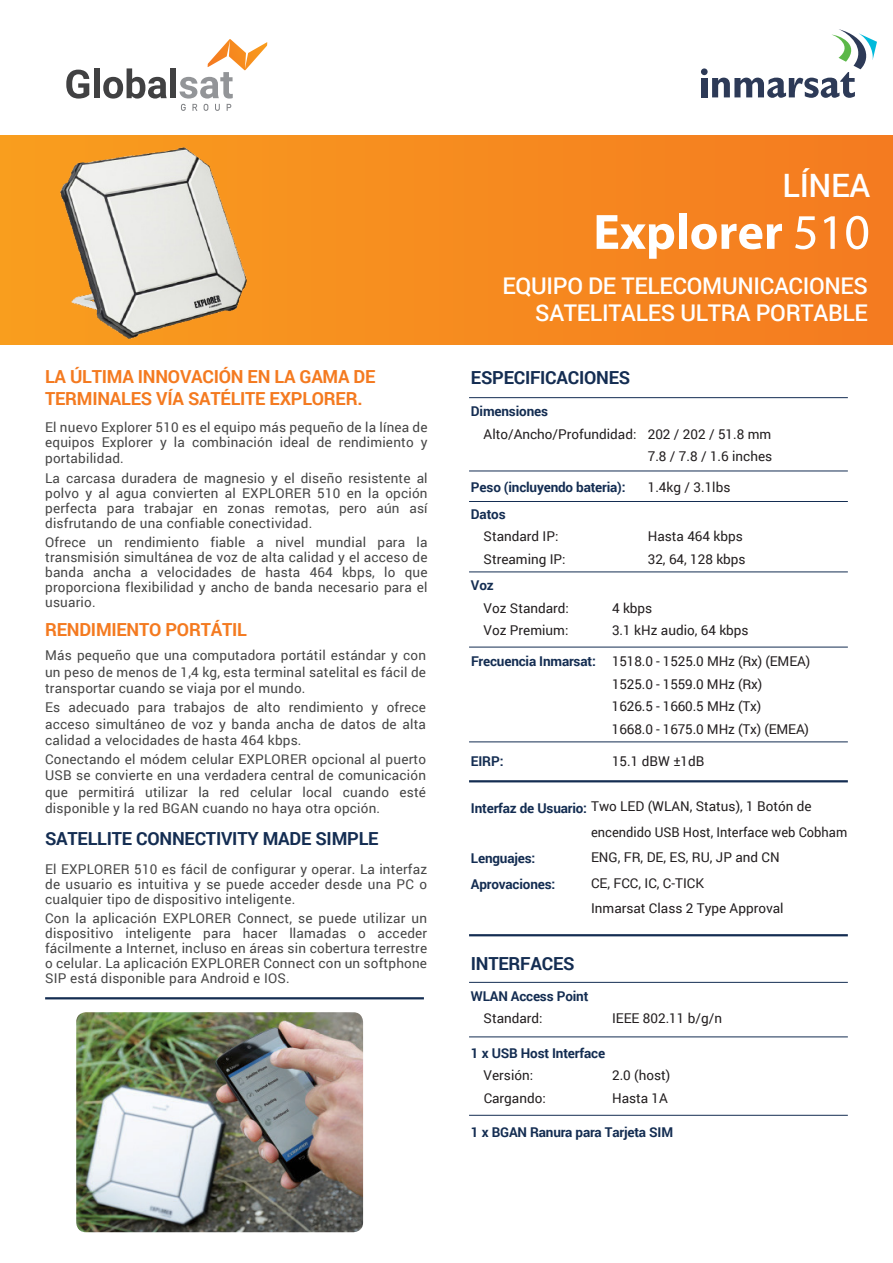
<style>
.page{position:relative;width:893px;height:1263px;background:#fff}
.page>*{position:absolute;margin:0;border:0;box-sizing:border-box;transform-origin:0 0}
.t1{font:700 49.95px "Myriad Pro";color:#fff}
.t2{font:500 32.25px "Roboto";letter-spacing:-.01em;color:#fff}
.t3{font:500 22.95px/27.6px "Roboto";letter-spacing:-.015em;color:#fff;text-align:right}
.t4{font:700 18px/21.6px "Roboto";letter-spacing:-.015em;color:#f47a20}
.t5{font:700 18px "Roboto";letter-spacing:-.015em;color:#142d52}
.t6{font:13.5px/15px "Roboto";letter-spacing:.015em;color:#464646;text-align:justify}
.t7{font:13.5px/25.5px "Roboto";color:#231f20}
.t8{font:700 13.5px/26.7px "Roboto";letter-spacing:-.015em;color:#142d52}
.s1{font-weight:400}
.s2{font-weight:700;color:#142d52}
</style>
<div class="page">
<hr style="left:45px;top:997px;width:379px;height:2px;background:#142d52">
<svg style="left:66px;top:70px;width:23px;height:29px"></svg>
<div style="left:94px;top:68px;width:6px;height:30px;background:#414142"></div>
<svg style="left:103px;top:68px;width:64px;height:31px"></svg>
<div style="left:170px;top:68px;width:6px;height:30px;background:#414142"></div>
<svg style="left:180px;top:39px;width:87px;height:72px"></svg>
<div style="left:701px;top:78px;width:6px;height:19px;background:#2d3a57"></div>
<div style="left:701px;top:68px;width:7px;height:7px;background:#2d3a57;border-radius:50%"></div>
<svg style="left:712px;top:29px;width:165px;height:69px"></svg>
<div style="left:0;top:136px;width:893px;height:209px;background:linear-gradient(to right,#f99e1e,#f47b20)"></div>
<img style="left:76px;top:1012px;width:287px;height:220px">
<hr style="left:469px;top:780px;width:379px;height:2px;background:#142d52">
<hr style="left:469px;top:934px;width:379px;height:2px;background:#142d52">
<hr style="left:469px;top:471px;width:379px;height:1px;background:#142d52">
<hr style="left:469px;top:397px;width:379px;height:1px;background:#142d52">
<hr style="left:469px;top:501px;width:379px;height:1px;background:#142d52">
<hr style="left:469px;top:1036px;width:379px;height:1px;background:#142d52">
<hr style="left:469px;top:982px;width:379px;height:1px;background:#142d52">
<hr style="left:469px;top:1115px;width:379px;height:1px;background:#142d52">
<hr style="left:469px;top:571px;width:379px;height:1px;background:#142d52">
<hr style="left:469px;top:647px;width:379px;height:1px;background:#142d52">
<hr style="left:469px;top:741px;width:379px;height:1px;background:#142d52">
<img style="left:61px;top:147px;width:185px;height:191px">
<h3 class="t4" style="left:45px;top:365px;width:332px">LA ÚLTIMA INNOVACIÓN EN LA GAMA DE<br>TERMINALES VÍA SATÉLITE EXPLORER.</h3>
<p class="t6" style="left:45px;top:419px;width:384px;line-height:15.6px">El nuevo Explorer 510 es el equipo más pequeño de la línea de equipos Explorer y la combinación ideal de rendimiento y portabilidad.</p>
<p class="t6" style="left:45px;top:470px;width:384px">La carcasa duradera de magnesio y el diseño resistente al polvo y al agua convierten al EXPLORER 510 en la opción perfecta para trabajar en zonas remotas, pero aún así disfrutando de una confiable conectividad.</p>
<p class="t6" style="left:45px;top:535px;width:384px">Ofrece un rendimiento fiable a nivel mundial para la transmisión simultánea de voz de alta calidad y el acceso de banda ancha a velocidades de hasta 464 kbps, lo que proporciona flexibilidad y ancho de banda necesario para el usuario.</p>
<h3 class="t4" style="left:45px;top:618px;width:203px">RENDIMIENTO PORTÁTIL</h3>
<p class="t6" style="left:45px;top:647px;width:382px;line-height:16.2px">Más pequeño que una computadora portátil estándar y con un peso de menos de 1,4 kg, esta terminal satelital es fácil de transportar cuando se viaja por el mundo.</p>
<p class="t6" style="left:45px;top:699px;width:382px;line-height:16.2px">Es adecuado para trabajos de alto rendimiento y ofrece acceso simultáneo de voz y banda ancha de datos de alta calidad a velocidades de hasta 464 kbps.</p>
<p class="t6" style="left:45px;top:751px;width:382px;line-height:16.2px">Conectando el módem celular EXPLORER opcional al puerto USB se convierte en una verdadera central de comunicación que permitirá utilizar la red celular local cuando esté disponible y la red BGAN cuando no haya otra opción.</p>
<h3 class="t5" style="left:45px;top:826px;width:335px">SATELLITE CONNECTIVITY MADE SIMPLE</h3>
<p class="t6" style="left:45px;top:861px;width:384px">El EXPLORER 510 es fácil de configurar y operar. La interfaz de usuario es intuitiva y se puede acceder desde una PC o cualquier tipo de dispositivo inteligente.</p>
<p class="t6" style="left:45px;top:910px;width:384px">Con la aplicación EXPLORER Connect, se puede utilizar un dispositivo inteligente para hacer llamadas o acceder fácilmente a Internet, incluso en áreas sin cobertura terrestre o celular. La aplicación EXPLORER Connect con un softphone SIP está disponible para Android e IOS.</p>
<h2 class="t2" style="left:783px;top:162px;width:89px">LÍNEA</h2>
<h1 class="t1" style="left:593px;top:199px;width:278px">Explorer <span class="s1">510</span></h1>
<h3 class="t3" style="left:503px;top:271px;width:367px">EQUIPO DE TELECOMUNICACIONES<br>SATELITALES ULTRA PORTABLE</h3>
<h3 class="t5" style="left:471px;top:365px;width:161px">ESPECIFICACIONES</h3>
<p class="t8" style="left:471px;top:398px;width:79px">Dimensiones</p>
<p class="t7" style="left:484px;top:422px;width:290px;line-height:22.4px;text-align:right">Alto/Ancho/Profundidad: 202 / 202 / 51.8 mm<br>7.8 / 7.8 / 1.6 inches</p>
<p class="t8" style="left:471px;top:473px;width:156px">Peso (incluyendo bateria):</p>
<p class="t7" style="left:648px;top:474px;width:84px">1.4kg / 3.1lbs</p>
<p class="t8" style="left:471px;top:500px;width:36px">Datos</p>
<p class="t7" style="left:484px;top:523px;width:76px">Standard IP:</p>
<p class="t7" style="left:648px;top:523px;width:97px">Hasta 464 kbps</p>
<p class="t7" style="left:484px;top:546px;width:84px">Streaming IP:</p>
<p class="t7" style="left:648px;top:546px;width:99px">32, 64, 128 kbps</p>
<p class="t8" style="left:471px;top:572px;width:24px">Voz</p>
<p class="t7" style="left:484px;top:595px;width:87px">Voz Standard:</p>
<p class="t7" style="left:612px;top:595px;width:42px">4 kbps</p>
<p class="t7" style="left:484px;top:617px;width:86px">Voz Premium:</p>
<p class="t7" style="left:612px;top:617px;width:138px">3.1 kHz audio, 64 kbps</p>
<p class="t7" style="left:612px;top:650px;width:200px;line-height:22.5px;text-indent:-141px"><span class="s2">Frecuencia Inmarsat:</span> 1518.0 - 1525.0 MHz (Rx) (EMEA)<br>1525.0 - 1559.0 MHz (Rx)<br>1626.5 - 1660.5 MHz (Tx)<br>1668.0 - 1675.0 MHz (Tx) (EMEA)</p>
<p class="t8" style="left:471px;top:747px;width:34px">EIRP:</p>
<p class="t7" style="left:612px;top:748px;width:94px">15.1 dBW ±1dB</p>
<p class="t7" style="left:591px;top:793px;width:258px;text-indent:-120px"><span class="s2">Interfaz de Usuario:</span> Two LED (WLAN, Status), 1 Botón de encendido USB Host, Interface web Cobham ENG, FR, DE, ES, RU, JP and CN<br>CE, FCC, IC, C-TICK<br>Inmarsat Class 2 Type Approval</p>
<p class="t8" style="left:471px;top:844px;width:86px">Lenguajes:<br>Aprovaciones:</p>
<h3 class="t5" style="left:471px;top:950px;width:105px">INTERFACES</h3>
<p class="t8" style="left:471px;top:982px;width:119px">WLAN Access Point</p>
<p class="t7" style="left:484px;top:1005px;width:60px">Standard:</p>
<p class="t7" style="left:612px;top:1005px;width:112px">IEEE 802.11 b/g/n</p>
<p class="t8" style="left:471px;top:1039px;width:136px">1 x USB Host Interface</p>
<p class="t7" style="left:484px;top:1062px;width:51px">Versión:</p>
<p class="t7" style="left:612px;top:1062px;width:60px">2.0 (host)</p>
<p class="t7" style="left:484px;top:1085px;width:64px">Cargando:</p>
<p class="t7" style="left:612px;top:1085px;width:57px">Hasta 1A</p>
<p class="t8" style="left:471px;top:1119px;width:204px">1 x BGAN Ranura para Tarjeta SIM</p>
</div>
